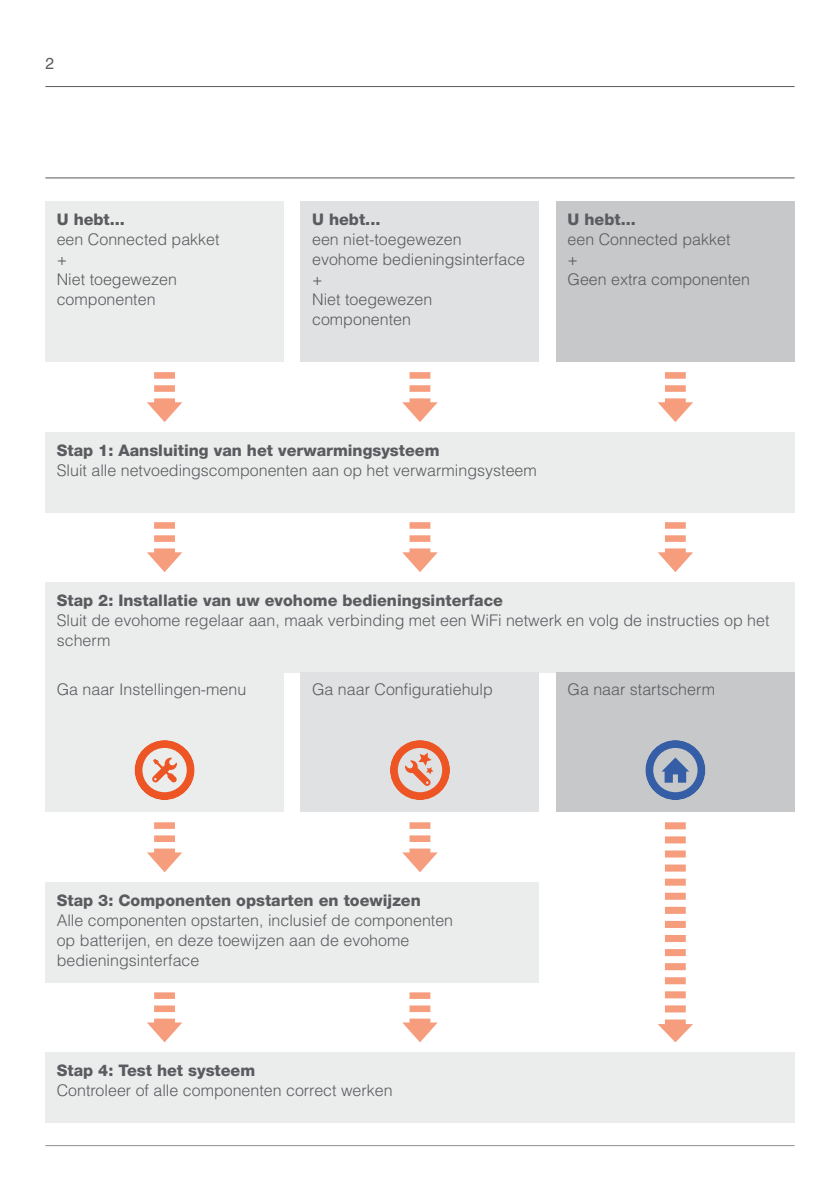
<style>
.page{position:relative;width:840px;height:1191px;background:#fff}
.page>*{position:absolute;margin:0;border:0;box-sizing:border-box;transform-origin:0 0}
.t1{font:300 16px/20px "Helvetica LT Std";color:#5a5b5e}
.t2{font:800 16px "Helvetica Neue";color:#5a5b5e}
.t3{font:16px "Helvetica LT Std";color:#5a5b5e}
</style>
<div class="page">
<hr style="left:45px;top:178px;width:749px;height:1px;background:#5a5b5e">
<hr style="left:45px;top:1145px;width:749px;height:1px;background:#8b8e91">
<div style="left:45px;top:582px;width:749px;height:90px;background:#ebecec"></div>
<div style="left:45px;top:672px;width:238px;height:140px;background:#ebecec"></div>
<div style="left:300px;top:672px;width:239px;height:140px;background:#e0e1e2"></div>
<div style="left:556px;top:672px;width:238px;height:140px;background:#c7c8ca"></div>
<div style="left:45px;top:201px;width:238px;height:161px;background:#ebecec"></div>
<svg style="left:147px;top:372px;width:35px;height:50px"></svg>
<svg style="left:147px;top:992px;width:35px;height:50px"></svg>
<svg style="left:147px;top:522px;width:35px;height:50px"></svg>
<svg style="left:147px;top:822px;width:35px;height:50px"></svg>
<svg style="left:402px;top:372px;width:35px;height:50px"></svg>
<svg style="left:402px;top:992px;width:35px;height:50px"></svg>
<svg style="left:402px;top:522px;width:35px;height:50px"></svg>
<svg style="left:402px;top:822px;width:35px;height:50px"></svg>
<svg style="left:658px;top:372px;width:34px;height:50px"></svg>
<svg style="left:658px;top:822px;width:34px;height:220px"></svg>
<svg style="left:658px;top:522px;width:34px;height:50px"></svg>
<svg style="left:134px;top:740px;width:60px;height:60px"></svg>
<svg style="left:390px;top:740px;width:60px;height:60px"></svg>
<svg style="left:645px;top:740px;width:60px;height:60px"></svg>
<div style="left:300px;top:201px;width:239px;height:161px;background:#e0e1e2"></div>
<div style="left:556px;top:201px;width:238px;height:161px;background:#c7c8ca"></div>
<div style="left:45px;top:882px;width:494px;height:100px;background:#ebecec"></div>
<div style="left:45px;top:432px;width:749px;height:80px;background:#ebecec"></div>
<div style="left:45px;top:1052px;width:749px;height:70px;background:#ebecec"></div>
<hr style="left:45px;top:86px;width:749px;height:1px;background:#5a5b5e">
<p class="t3" style="left:45px;top:54px;width:10px">2</p>
<p class="t2" style="left:57px;top:210px;width:70px">U hebt...</p>
<p class="t1" style="left:57px;top:229px;width:164px">een Connected pakket +<br>Niet toegewezen componenten</p>
<p class="t2" style="left:312px;top:210px;width:70px">U hebt...</p>
<p class="t1" style="left:312px;top:229px;width:214px">een niet-toegewezen evohome bedieningsinterface +<br>Niet toegewezen componenten</p>
<p class="t2" style="left:567px;top:210px;width:70px">U hebt...</p>
<p class="t1" style="left:567px;top:229px;width:184px">een Connected pakket<br>+<br>Geen extra componenten</p>
<p class="t2" style="left:57px;top:440px;width:384px">Stap 1: Aansluiting van het verwarmingsysteem</p>
<p class="t1" style="left:57px;top:460px;width:481px">Sluit alle netvoedingscomponenten aan op het verwarmingsysteem</p>
<p class="t2" style="left:57px;top:590px;width:447px">Stap 2: Installatie van uw evohome bedieningsinterface</p>
<p class="t1" style="left:57px;top:610px;width:713px">Sluit de evohome regelaar aan, maak verbinding met een WiFi netwerk en volg de instructies op het scherm</p>
<p class="t1" style="left:57px;top:679px;width:191px">Ga naar Instellingen-menu</p>
<p class="t1" style="left:312px;top:679px;width:182px">Ga naar Configuratiehulp</p>
<p class="t1" style="left:567px;top:679px;width:149px">Ga naar startscherm</p>
<p class="t2" style="left:57px;top:890px;width:365px">Stap 3: Componenten opstarten en toewijzen</p>
<p class="t1" style="left:57px;top:910px;width:398px">Alle componenten opstarten, inclusief de componenten op batterijen, en deze toewijzen aan de evohome bedieningsinterface</p>
<p class="t2" style="left:57px;top:1060px;width:200px">Stap 4: Test het systeem</p>
<p class="t1" style="left:57px;top:1080px;width:337px">Controleer of alle componenten correct werken</p>
</div>
